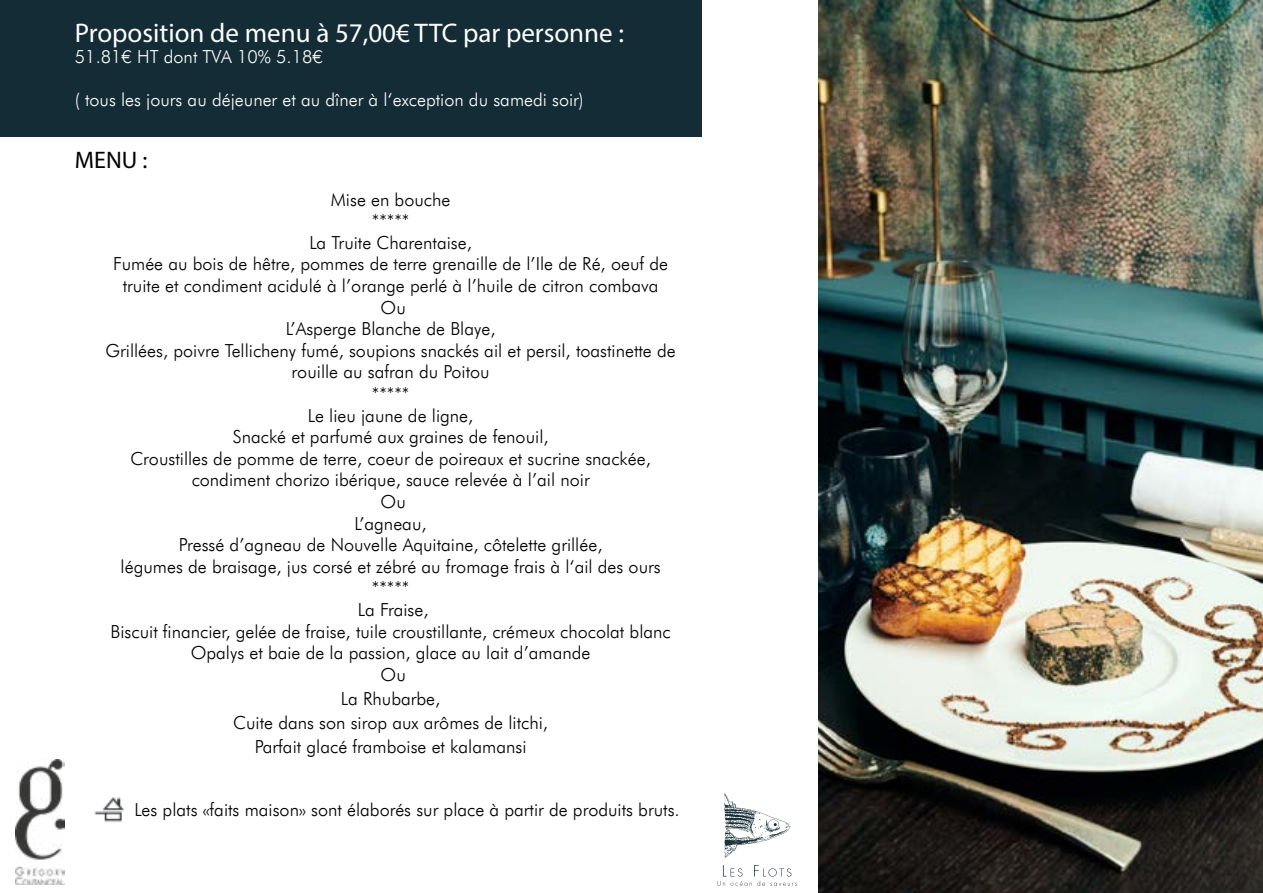
<style>
.page{position:relative;width:1263px;height:893px;background:#fff}
.page>*{position:absolute;margin:0;border:0;box-sizing:border-box;transform-origin:0 0}
.t1{font:27px "Myriad Pro";color:#fff}
.t2{font:24px "Myriad Pro";color:#000}
.t3{font:300 18px/21.6px "Futura BT";color:#000;text-align:center}
.t4{font:300 18px "Futura BT";color:#fff}
</style>
<div class="page">
<div style="left:0;top:0;width:702px;height:136px;background:#142c35"></div>
<img style="left:15px;top:759px;width:50px;height:125px">
<img style="left:819px;top:0;width:444px;height:893px">
<img style="left:94px;top:797px;width:30px;height:25px">
<svg style="left:724px;top:793px;width:66px;height:65px"></svg>
<svg style="left:717px;top:865px;width:80px;height:21px"></svg>
<h1 class="t1" style="left:75px;top:16px;width:551px">Proposition de menu à 57,00€ TTC par personne :</h1>
<p class="t4" style="left:75px;top:46px;width:249px">51.81€ HT dont TVA 10% 5.18€</p>
<p class="t4" style="left:75px;top:89px;width:510px">( tous les jours au déjeuner et au dîner à l‘exception du samedi soir)</p>
<h2 class="t2" style="left:75px;top:145px;width:74px">MENU :</h2>
<p class="t3" style="left:106px;top:188px;width:572px">Mise en bouche<br>*****<br>La Truite Charentaise,<br>Fumée au bois de hêtre, pommes de terre grenaille de l’Ile de Ré, oeuf de truite et condiment acidulé à l’orange perlé à l’huile de citron combava<br>Ou<br>L’Asperge Blanche de Blaye,<br>Grillées, poivre Tellicheny fumé, soupions snackés ail et persil, toastinette de rouille au safran du Poitou<br>*****<br>Le lieu jaune de ligne,<br>Snacké et parfumé aux graines de fenouil,<br>Croustilles de pomme de terre, coeur de poireaux et sucrine snackée, condiment chorizo ibérique, sauce relevée à l’ail noir<br>Ou<br>L’agneau,<br>Pressé d’agneau de Nouvelle Aquitaine, côtelette grillée,<br>légumes de braisage, jus corsé et zébré au fromage frais à l‘ail des ours *****<br>La Fraise,<br>Biscuit financier, gelée de fraise, tuile croustillante, crémeux chocolat blanc Opalys et baie de la passion, glace au lait d’amande<br>Ou</p>
<p class="t3" style="left:233px;top:686px;width:316px;line-height:24px">La Rhubarbe,<br>Cuite dans son sirop aux arômes de litchi,<br>Parfait glacé framboise et kalamansi</p>
<p class="t3" style="left:134px;top:799px;width:547px">Les plats «faits maison» sont élaborés sur place à partir de produits bruts.</p>
</div>
